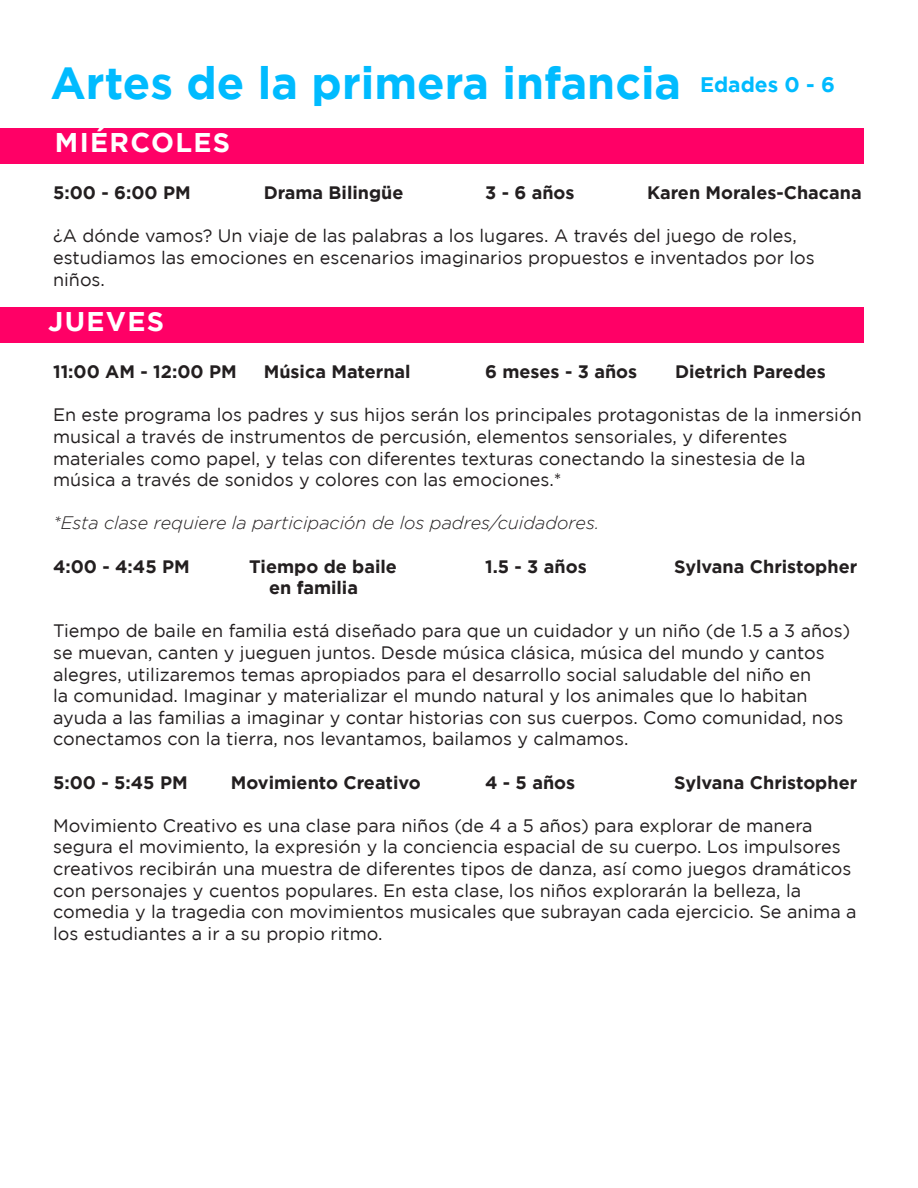
<style>
.page{position:relative;width:918px;height:1188px;background:#fff}
.page>*{position:absolute;margin:0;border:0;box-sizing:border-box;transform-origin:0 0}
.t1{font:700 45px "Gotham";color:#0bf}
.t2{font:700 27px "Gotham";letter-spacing:.05em;color:#fff}
.t3{font:700 21px "Gotham";color:#0bf}
.t4{font:18px/21.6px "Gotham";color:#231f20}
.t5{font:700 18px "Gotham";color:#231f20}
.t6{font:italic 300 18px "Gotham";color:#231f20}
</style>
<div class="page">
<div style="left:1px;top:128px;width:863px;height:36px;background:#f06"></div>
<div style="left:1px;top:307px;width:863px;height:36px;background:#f06"></div>
<p class="t1" style="left:50px;top:57px;width:632px">Artes de la primera infancia</p>
<p class="t3" style="left:700px;top:72px;width:136px">Edades 0 - 6</p>
<p class="t2" style="left:55px;top:127px;width:177px">MIÉRCOLES</p>
<p class="t5" style="left:53px;top:182px;width:139px">5:00 - 6:00 PM</p>
<p class="t5" style="left:264px;top:182px;width:141px">Drama Bilingüe</p>
<p class="t5" style="left:485px;top:182px;width:91px">3 - 6 años</p>
<p class="t5" style="left:647px;top:182px;width:216px">Karen Morales-Chacana</p>
<p class="t4" style="left:53px;top:225px;width:763px">¿A dónde vamos? Un viaje de las palabras a los lugares. A través del juego de roles, estudiamos las emociones en escenarios imaginarios propuestos e inventados por los niños.</p>
<p class="t2" style="left:48px;top:306px;width:118px">JUEVES</p>
<p class="t5" style="left:53px;top:361px;width:185px">11:00 AM - 12:00 PM</p>
<p class="t5" style="left:264px;top:361px;width:148px">Música Maternal</p>
<p class="t5" style="left:485px;top:361px;width:154px">6 meses - 3 años</p>
<p class="t5" style="left:675px;top:361px;width:152px">Dietrich Paredes</p>
<p class="t4" style="left:53px;top:404px;width:810px">En este programa los padres y sus hijos serán los principales protagonistas de la inmersión musical a través de instrumentos de percusión, elementos sensoriales, y diferentes materiales como papel, y telas con diferentes texturas conectando la sinestesia de la música a través de sonidos y colores con las emociones.*</p>
<p class="t6" style="left:53px;top:513px;width:548px">*Esta clase requiere la participación de los padres/cuidadores.</p>
<p class="t5" style="left:53px;top:556px;width:138px">4:00 - 4:45 PM</p>
<p class="t5" style="left:249px;top:556px;width:149px">Tiempo de baile</p>
<p class="t5" style="left:485px;top:556px;width:103px">1.5 - 3 años</p>
<p class="t5" style="left:674px;top:556px;width:185px">Sylvana Christopher</p>
<p class="t5" style="left:269px;top:577px;width:90px">en familia</p>
<p class="t4" style="left:53px;top:620px;width:799px">Tiempo de baile en familia está diseñado para que un cuidador y un niño (de 1.5 a 3 años) se muevan, canten y jueguen juntos. Desde música clásica, música del mundo y cantos alegres, utilizaremos temas apropiados para el desarrollo social saludable del niño en<br>la comunidad. Imaginar y materializar el mundo natural y los animales que lo habitan ayuda a las familias a imaginar y contar historias con sus cuerpos. Como comunidad, nos conectamos con la tierra, nos levantamos, bailamos y calmamos.</p>
<p class="t5" style="left:53px;top:772px;width:136px">5:00 - 5:45 PM</p>
<p class="t5" style="left:231px;top:772px;width:191px">Movimiento Creativo</p>
<p class="t5" style="left:485px;top:772px;width:92px">4 - 5 años</p>
<p class="t5" style="left:674px;top:772px;width:185px">Sylvana Christopher</p>
<p class="t4" style="left:53px;top:814px;width:805px">Movimiento Creativo es una clase para niños (de 4 a 5 años) para explorar de manera segura el movimiento, la expresión y la conciencia espacial de su cuerpo. Los impulsores creativos recibirán una muestra de diferentes tipos de danza, así como juegos dramáticos con personajes y cuentos populares. En esta clase, los niños explorarán la belleza, la comedia y la tragedia con movimientos musicales que subrayan cada ejercicio. Se anima a los estudiantes a ir a su propio ritmo.</p>
</div>
